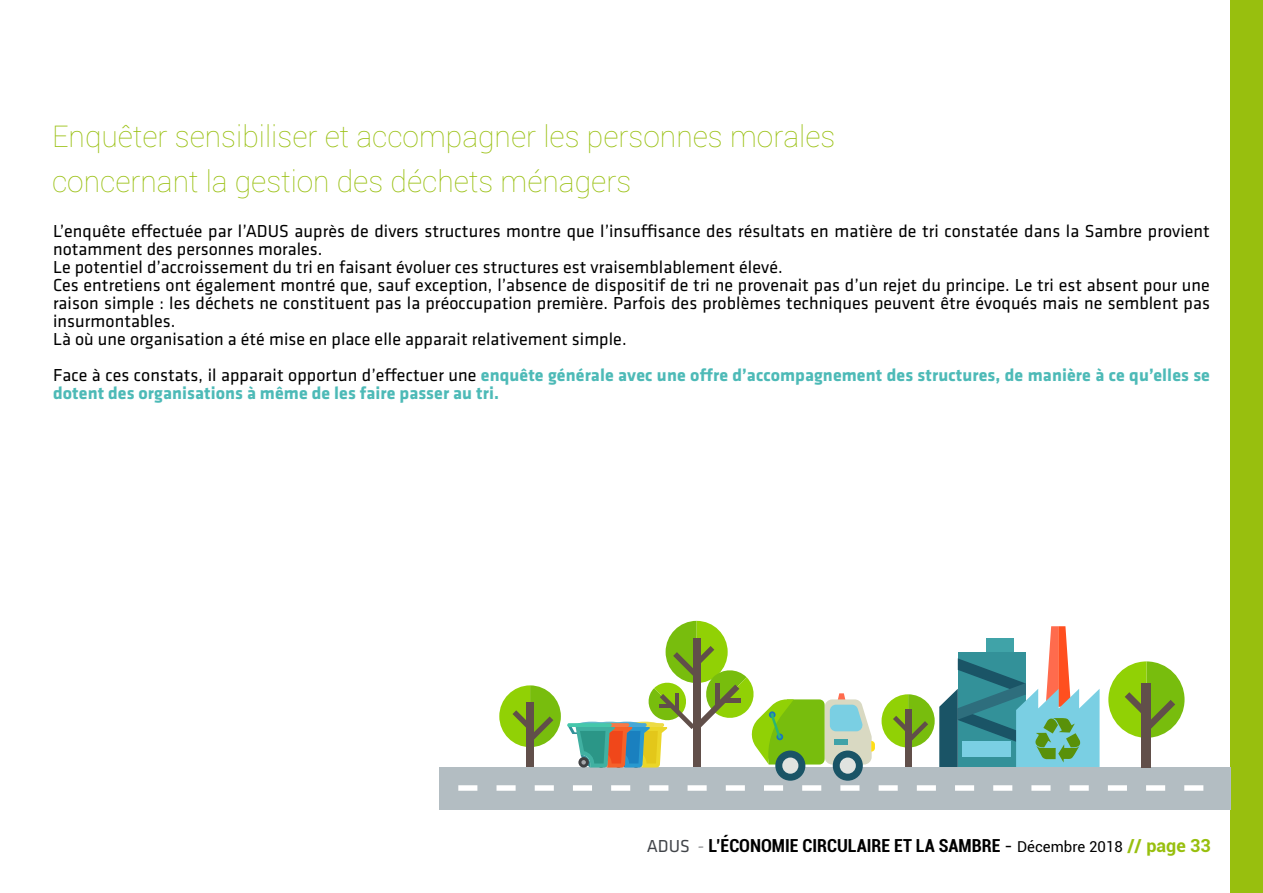
<style>
.page{position:relative;width:1263px;height:893px;background:#fff}
.page>*{position:absolute;margin:0;border:0;box-sizing:border-box;transform-origin:0 0}
.t1{font:100 30px/45px "Roboto";color:#98bf0e}
.t2{font:18px/18px "Klavika";letter-spacing:.005em;color:#000}
.t3{font:700 18px/18px "Klavika";letter-spacing:.005em;color:#4dbab7}
.t4{font:700 condensed 18px "Roboto";color:#000}
.s1{font-weight:400;color:#000}
.s2{font-family:"Klavika";font-weight:400;font-stretch:normal;color:#414449}
.s3{font-family:"Fineliner Script";font-weight:400;font-stretch:normal;color:#414449}
.s4{font-weight:400;font-stretch:normal}
.s5{font-weight:400;font-stretch:normal;font-size:15px}
.s6{font-stretch:normal;color:#98bf0e}
</style>
<div class="page">
<div style="left:1230px;top:0;width:33px;height:893px;background:#98bf0e"></div>
<div style="left:526px;top:703px;width:8px;height:68px;background:#614f4a"></div>
<svg style="left:499px;top:685px;width:62px;height:62px"></svg>
<svg style="left:881px;top:626px;width:218px;height:141px"></svg>
<div style="left:439px;top:767px;width:791px;height:42px;background:#b3bdc2"></div>
<div style="left:775px;top:750px;width:30px;height:31px;background:#1a5466;border-radius:50%"></div>
<div style="left:782px;top:757px;width:16px;height:17px;background:#e0e3e0;border-radius:50%"></div>
<div style="left:833px;top:750px;width:30px;height:31px;background:#1a5466;border-radius:50%"></div>
<div style="left:840px;top:757px;width:16px;height:17px;background:#e0e3e0;border-radius:50%"></div>
<svg style="left:567px;top:621px;width:308px;height:146px"></svg>
<div style="left:834px;top:740px;width:13px;height:5px;background:#40a3a8"></div>
<svg style="left:458px;top:785px;width:745px;height:6px"></svg>
<div style="left:1142px;top:683px;width:9px;height:85px;background:#614f4a"></div>
<svg style="left:1108px;top:661px;width:76px;height:77px"></svg>
<h1 class="t1" style="left:52px;top:113px;width:785px">Enquêter sensibiliser et accompagner les personnes morales concernant la gestion des déchets ménagers</h1>
<p class="t2" style="left:53px;top:223px;width:1158px">L’enquête effectuée par l’ADUS auprès de divers structures montre que l’insuffisance des résultats en matière de tri constatée dans la Sambre provient notamment des personnes morales.<br>Le potentiel d’accroissement du tri en faisant évoluer ces structures est vraisemblablement élevé.<br>Ces entretiens ont également montré que, sauf exception, l’absence de dispositif de tri ne provenait pas d’un rejet du principe. Le tri est absent pour une raison simple : les déchets ne constituent pas la préoccupation première. Parfois des problèmes techniques peuvent être évoqués mais ne semblent pas insurmontables.<br>Là où une organisation a été mise en place elle apparait relativement simple.</p>
<p class="t3" style="left:53px;top:367px;width:1158px"><span class="s1">Face à ces constats, il apparait opportun d’effectuer une</span> enquête générale avec une offre d’accompagnement des structures, de manière à ce qu’elles se dotent des organisations à même de les faire passer au tri.</p>
<p class="t4" style="left:647px;top:833px;width:566px"><span class="s2">ADUS</span> <span class="s3">-</span> L’ÉCONOMIE CIRCULAIRE ET LA SAMBRE <span class="s4">-</span> <span class="s5">Décembre 2018</span> <span class="s6">// page 33</span></p>
</div>
